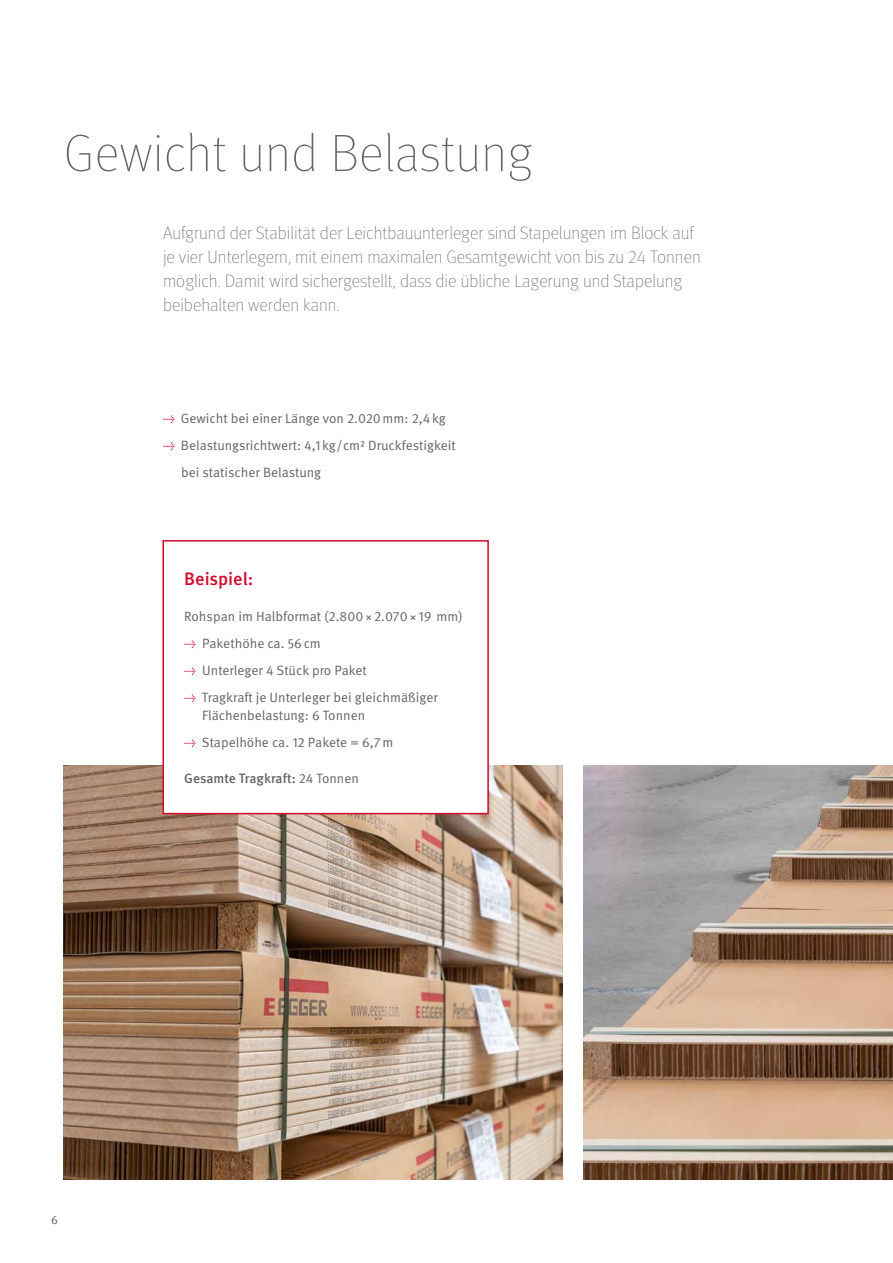
<style>
.page{position:relative;width:893px;height:1263px;background:#fff}
.page>*{position:absolute;margin:0;border:0;box-sizing:border-box;transform-origin:0 0}
.t1{font:100 52.5px "Meta Pro";letter-spacing:.005em;color:#636362}
.t2{font:100 18px/24px "Meta Pro";color:#636362}
.t3{font:500 18px "Meta Pro";color:#d4082c}
.t4{font:13.5px/27px "Meta Pro Norm";color:#636362}
.t5{font:500 13.5px "Meta Pro";color:#636362}
.t6{font:12px "Meta Pro Norm";color:#636362}
.s1{color:#d4082c}
.s2{font-family:"Meta Pro Norm";font-weight:400}
</style>
<div class="page">
<img style="left:584px;top:765px;width:309px;height:414px">
<img style="left:64px;top:765px;width:499px;height:414px">
<div style="left:162px;top:540px;width:327px;height:274px;background:#fff;border:2px solid #d4082c"></div>
<h1 class="t1" style="left:64px;top:117px;width:471px">Gewicht und Belastung</h1>
<p class="t2" style="left:163px;top:220px;width:539px">Aufgrund der Stabilität der Leichtbauunterleger sind Stapelungen im Block auf je vier Unterlegern, mit einem maximalen Gesamtgewicht von bis zu 24 Tonnen möglich. Damit wird sichergestellt, dass die übliche Lagerung und Stapelung beibehalten werden kann.</p>
<p class="t4" style="left:163px;top:404px;width:284px"><span class="s1">→</span> Gewicht bei einer Länge von 2.020mm: 2,4kg</p>
<p class="t4" style="left:181px;top:431px;width:276px;text-indent:-18px"><span class="s1">→</span> Belastungsrichtwert: 4,1kg/cm² Druckfestigkeit bei statischer Belastung</p>
<h2 class="t3" style="left:184px;top:565px;width:71px">Beispiel:</h2>
<p class="t4" style="left:184px;top:602px;width:280px">Rohspan im Halbformat (2.800×2.070×19 mm)</p>
<p class="t4" style="left:184px;top:629px;width:138px"><span class="s1">→</span> Pakethöhe ca. 56cm</p>
<p class="t4" style="left:184px;top:656px;width:184px"><span class="s1">→</span> Unterleger 4 Stück pro Paket</p>
<p class="t4" style="left:202px;top:687px;width:237px;line-height:18px;text-indent:-18px"><span class="s1">→</span> Tragkraft je Unterleger bei gleichmäßiger<br>Flächenbelastung: 6 Tonnen</p>
<p class="t4" style="left:184px;top:728px;width:211px"><span class="s1">→</span> Stapelhöhe ca. 12 Pakete = 6,7m</p>
<p class="t5" style="left:184px;top:768px;width:176px">Gesamte Tragkraft: <span class="s2">24 Tonnen</span></p>
<p class="t6" style="left:51px;top:1211px;width:8px">6</p>
</div>
